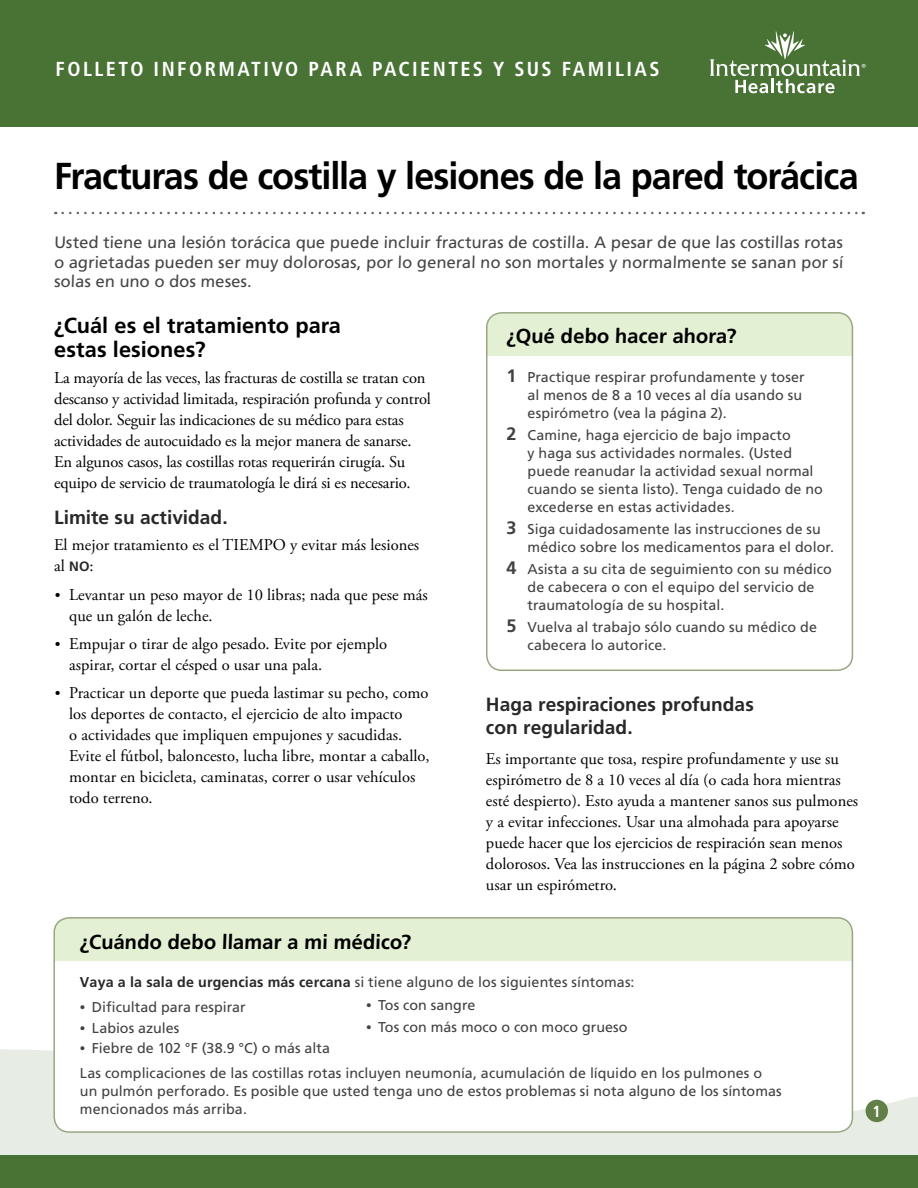
<style>
.page{position:relative;width:918px;height:1188px;background:#fff}
.page>*{position:absolute;margin:0;border:0;box-sizing:border-box;transform-origin:0 0}
.Title__h1{font:700 37.5px "Frutiger LT Std";letter-spacing:-.025em;color:#000;scale:.96 1}
.Level_1__h2{font:700 21.75px/24px "Frutiger LT Std";color:#000}
.Main_table{font:700 20.25px "Frutiger LT Std";color:#000}
.t1{font:700 condensed 20.25px "Frutiger LT Std";letter-spacing:.12em;color:#fff}
.Main__p{font:700 19.2px/22.2px "Frutiger LT Std";color:#292829}
.Level_2__h3{font:700 19.2px "Frutiger LT Std";color:#292829}
.Main__p-2{font:16.5px/21px "Adobe Garamond Pro";color:#000}
.Main_tight_1{font:16.5px/21px "Adobe Garamond Pro";color:#000}
.Opening_paragraph{font:16.5px/19.5px "Frutiger LT Std";color:#464547;text-align:justify}
.Page_Number{font:700 condensed 16.2px "Frutiger LT Std";color:#fff}
.Main_table-2{font:14.25px/18px "Frutiger LT Std";letter-spacing:.005em;color:#414042}
.s1{font-family:"Frutiger LT Std";font-weight:700;font-size:13.5px;color:#292829}
.s2{font-size:15px}
.s3{font-weight:700;font-size:18px}
.s4{font-weight:700;color:#292829}
.s5{font-family:"Adobe Garamond Pro"}
</style>
<div class="page">
<svg style="left:0;top:1044px;width:918px;height:112px;background:#e5eae2"></svg>
<div style="left:0;top:1156px;width:918px;height:32px;background:#497235"></div>
<div style="left:0;top:0;width:918px;height:127px;background:#497235"></div>
<svg style="left:710px;top:31px;width:156px;height:62px"></svg>
<div style="left:866px;top:1100px;width:22px;height:22px;background:#618047;border-radius:50%"></div>
<div style="left:487px;top:313px;width:365px;height:43px;background:#e3f0d4"></div>
<div style="left:486px;top:312px;width:367px;height:359px;border:2px solid #98a783;border-radius:15px"></div>
<svg style="left:63px;top:212px;width:801px;height:2px"></svg>
<div style="left:54px;top:918px;width:798px;height:214px;background:#fff;border-radius:15px"></div>
<div style="left:54px;top:918px;width:798px;height:42px;background:#e3f0d4"></div>
<div style="left:53px;top:917px;width:800px;height:216px;border:2px solid #98a783;border-radius:15px"></div>
<p class="t1" style="left:56px;top:57px;width:606px">FOLLETO INFORMATIVO PARA PACIENTES Y SUS FAMILIAS</p>
<p class="Title__h1" style="left:54px;top:154px;width:840px">Fracturas de costilla y lesiones de la pared torácica</p>
<p class="Opening_paragraph" style="left:54px;top:233px;width:792px">Usted tiene una lesión torácica que puede incluir fracturas de costilla. A pesar de que las costillas rotas o agrietadas pueden ser muy dolorosas, por lo general no son mortales y normalmente se sanan por sí solas en uno o dos meses.</p>
<p class="Level_1__h2" style="left:54px;top:313px;width:288px">¿Cuál es el tratamiento para estas lesiones?</p>
<p class="Main__p-2" style="left:54px;top:368px;width:378px">La mayoría de las veces, las fracturas de costilla se tratan con descanso y actividad limitada, respiración profunda y control del dolor. Seguir las indicaciones de su médico para estas actividades de autocuidado es la mejor manera de sanarse.<br>En algunos casos, las costillas rotas requerirán cirugía. Su equipo de servicio de traumatología le dirá si es necesario.</p>
<p class="Level_2__h3" style="left:54px;top:506px;width:175px">Limite su actividad.</p>
<p class="Main__p-2" style="left:54px;top:535px;width:367px">El mejor tratamiento es el TIEMPO y evitar más lesiones al <span class="s1">NO</span>:</p>
<p class="Main__p-2" style="left:69px;top:584px;width:360px;text-indent:-14px"><span class="s2">•</span> Levantar un peso mayor de 10 libras; nada que pese más que un galón de leche.</p>
<p class="Main__p-2" style="left:69px;top:634px;width:320px;text-indent:-14px"><span class="s2">•</span> Empujar o tirar de algo pesado. Evite por ejemplo aspirar, cortar el césped o usar una pala.</p>
<p class="Main__p-2" style="left:69px;top:683px;width:362px;text-indent:-14px"><span class="s2">•</span> Practicar un deporte que pueda lastimar su pecho, como los deportes de contacto, el ejercicio de alto impacto<br>o actividades que impliquen empujones y sacudidas.<br>Evite el fútbol, baloncesto, lucha libre, montar a caballo, montar en bicicleta, caminatas, correr o usar vehículos todo terreno.</p>
<p class="Main__p" style="left:486px;top:694px;width:269px">Haga respiraciones profundas con regularidad.</p>
<p class="Main_table" style="left:507px;top:324px;width:232px">¿Qué debo hacer ahora?</p>
<p class="Main_table-2" style="left:528px;top:368px;width:279px;text-indent:-21px"><span class="s3">1</span> Practique respirar profundamente y toser al menos de 8 a 10 veces al día usando su espirómetro (vea la página 2).</p>
<p class="Main_table-2" style="left:528px;top:426px;width:297px;text-indent:-21px"><span class="s3">2</span> Camine, haga ejercicio de bajo impacto<br>y haga sus actividades normales. (Usted puede reanudar la actividad sexual normal cuando se sienta listo). Tenga cuidado de no excederse en estas actividades.</p>
<p class="Main_table-2" style="left:528px;top:520px;width:308px;text-indent:-21px"><span class="s3">3</span> Siga cuidadosamente las instrucciones de su médico sobre los medicamentos para el dolor.</p>
<p class="Main_table-2" style="left:528px;top:560px;width:306px;text-indent:-21px"><span class="s3">4</span> Asista a su cita de seguimiento con su médico de cabecera o con el equipo del servicio de traumatología de su hospital.</p>
<p class="Main_table-2" style="left:528px;top:618px;width:291px;text-indent:-21px"><span class="s3">5</span> Vuelva al trabajo sólo cuando su médico de cabecera lo autorice.</p>
<p class="Main_tight_1" style="left:486px;top:749px;width:374px">Es importante que tosa, respire profundamente y use su espirómetro de 8 a 10 veces al día (o cada hora mientras esté despierto). Esto ayuda a mantener sanos sus pulmones y a evitar infecciones. Usar una almohada para apoyarse puede hacer que los ejercicios de respiración sean menos dolorosos. Vea las instrucciones en la página 2 sobre cómo usar un espirómetro.</p>
<p class="Main_table" style="left:80px;top:930px;width:333px">¿Cuándo debo llamar a mi médico?</p>
<p class="Main_table-2" style="left:80px;top:973px;width:556px"><span class="s4">Vaya a la sala de urgencias más cercana</span> si tiene alguno de los siguientes síntomas:</p>
<p class="Main_table-2" style="left:80px;top:998px;width:167px"><span class="s5">•</span> Dificultad para respirar</p>
<p class="Main_table-2" style="left:80px;top:1019px;width:101px"><span class="s5">•</span> Labios azules</p>
<p class="Main_table-2" style="left:80px;top:1039px;width:252px"><span class="s5">•</span> Fiebre de 102 °F (38.9 °C) o más alta</p>
<p class="Main_table-2" style="left:80px;top:1064px;width:703px">Las complicaciones de las costillas rotas incluyen neumonía, acumulación de líquido en los pulmones o un pulmón perforado. Es posible que usted tenga uno de estos problemas si nota alguno de los síntomas mencionados más arriba.</p>
<p class="Main_table-2" style="left:366px;top:996px;width:111px"><span class="s5">•</span> Tos con sangre</p>
<p class="Main_table-2" style="left:366px;top:1019px;width:263px"><span class="s5">•</span> Tos con más moco o con moco grueso</p>
<p class="Page_Number" style="left:873px;top:1101px;width:10px">1</p>
</div>
